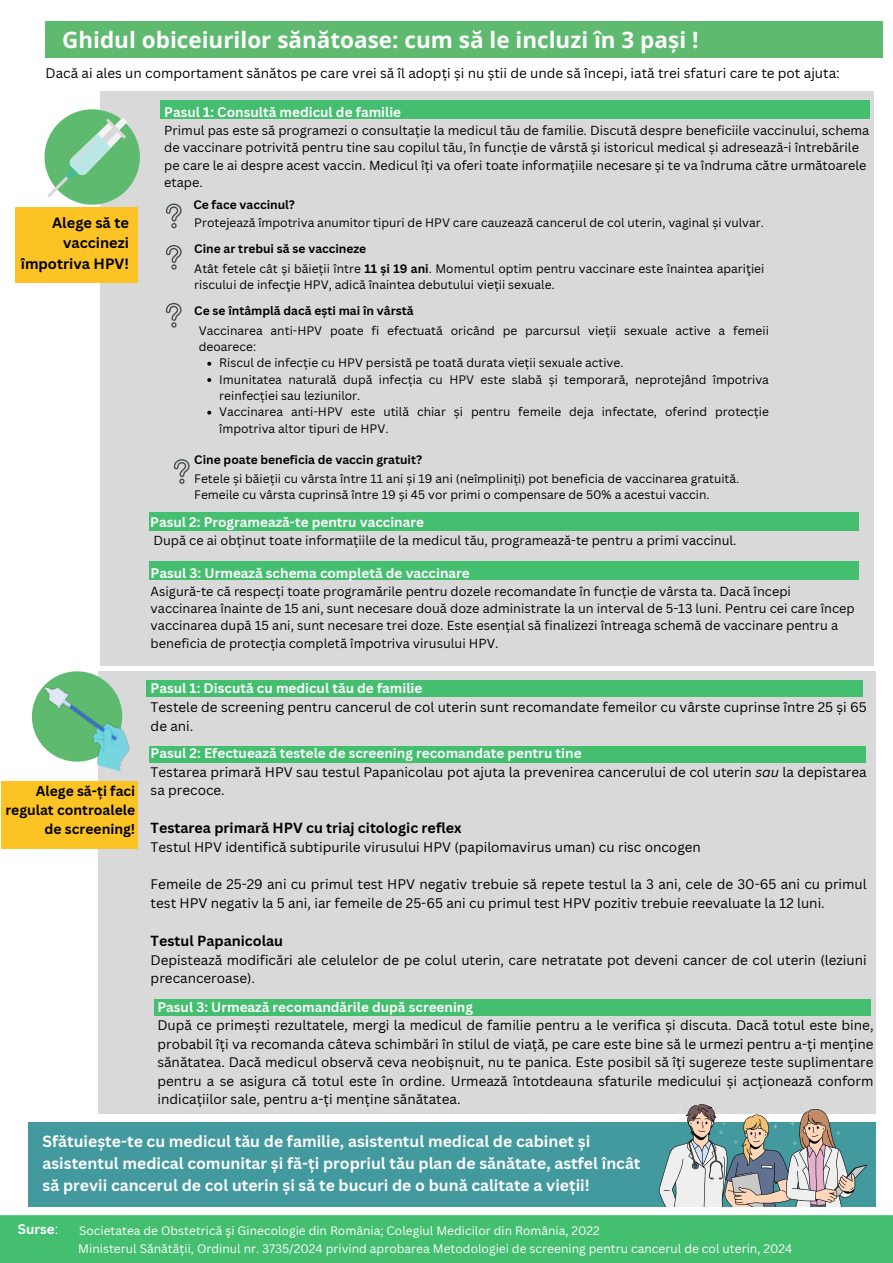
<style>
.page{position:relative;width:893px;height:1263px;background:#fff}
.page>*{position:absolute;margin:0;border:0;box-sizing:border-box;transform-origin:0 0}
.t1{font:700 22.5px "Open Sans";color:#fff}
.t2{font:700 15.75px/21.9px "Canva Sans";color:#fff}
.t3{font:700 14.55px/20.2px "Canva Sans";color:#000;text-align:right}
.t4{font:700 14.25px "Canva Sans";color:#000}
.t5{font:700 13.88px/19.1px "Canva Sans";color:#000;text-align:right}
.t6{font:13.5px/18.6px "Canva Sans";color:#000}
.t7{font:700 13.5px "Canva Sans";color:#fff}
.t8{font:700 13.5px "Canva Sans";color:#fefefe}
.t9{font:12.75px/17.4px "Canva Sans";color:#000}
.t10{font:12px/16.4px "Canva Sans";color:#000}
.t11{font:12px/18.4px "Canva Sans";color:#fff}
.t12{font:700 12px "Canva Sans";color:#000}
.s1{font-weight:700}
.s2{font-weight:700;color:#fefefe}
.s3{font-style:italic}
.s4{font-weight:400}
</style>
<div class="page">
<div style="left:28px;top:1122px;width:847px;height:84px;background:#42999e"></div>
<div style="left:45px;top:21px;width:838px;height:37px;background:#5dba6f"></div>
<div style="left:98px;top:671px;width:777px;height:442px;background:#d9d9d9"></div>
<svg style="left:659px;top:1104px;width:208px;height:102px"></svg>
<div style="left:100px;top:91px;width:774px;height:574px;background:#d9d9d9"></div>
<div style="left:45px;top:109px;width:95px;height:96px;background:#5dba6f;border-radius:50%"></div>
<div style="left:15px;top:207px;width:123px;height:76px;background:#fcc324"></div>
<svg style="left:47px;top:109px;width:88px;height:88px"></svg>
<div style="left:161px;top:100px;width:709px;height:18px;background:#44bf70"></div>
<div style="left:149px;top:746px;width:716px;height:16px;background:#44bf70"></div>
<div style="left:32px;top:671px;width:90px;height:91px;background:#5dba6f;border-radius:50%"></div>
<div style="left:1px;top:781px;width:137px;height:67px;background:#fcc324"></div>
<img style="left:32px;top:685px;width:115px;height:87px">
<div style="left:147px;top:680px;width:716px;height:17px;background:#44bf70"></div>
<div style="left:154px;top:999px;width:716px;height:16px;background:#44bf70"></div>
<div style="left:149px;top:512px;width:709px;height:19px;background:#44bf70"></div>
<div style="left:149px;top:561px;width:709px;height:19px;background:#44bf70"></div>
<svg style="left:166px;top:204px;width:15px;height:24px"></svg>
<svg style="left:207px;top:362px;width:4px;height:4px"></svg>
<svg style="left:207px;top:378px;width:4px;height:4px"></svg>
<svg style="left:207px;top:411px;width:4px;height:4px"></svg>
<svg style="left:166px;top:245px;width:15px;height:25px"></svg>
<svg style="left:166px;top:303px;width:15px;height:25px"></svg>
<svg style="left:174px;top:459px;width:15px;height:25px"></svg>
<div style="left:0;top:1215px;width:893px;height:48px;background:#44bf70"></div>
<h1 class="t1" style="left:62px;top:24px;width:638px">Ghidul obiceiurilor sănătoase: cum să le incluzi în 3 pași !</h1>
<p class="t6" style="left:45px;top:64px;width:796px">Dacă ai ales un comportament sănătos pe care vrei să îl adopți și nu știi de unde să începi, iată trei sfaturi care te pot ajuta:</p>
<p class="t3" style="left:21px;top:213px;width:110px">Alege să te vaccinezi împotriva HPV!</p>
<p class="t5" style="left:5px;top:781px;width:131px">Alege să-ți faci regulat controalele de screening!</p>
<p class="t7" style="left:164px;top:104px;width:238px">Pasul 1: Consultă medicul de familie</p>
<p class="t9" style="left:164px;top:122px;width:706px">Primul pas este să programezi o consultație la medicul tău de familie. Discută despre beneficiile vaccinului, schema de vaccinare potrivită pentru tine sau copilul tău, în funcție de vârstă și istoricul medical și adresează-i întrebările pe care le ai despre acest vaccin. Medicul îți va oferi toate informațiile necesare și te va îndruma către următoarele etape.</p>
<p class="t12" style="left:193px;top:198px;width:103px">Ce face vaccinul?</p>
<p class="t12" style="left:194px;top:241px;width:173px">Cine ar trebui să se vaccineze</p>
<p class="t10" style="left:194px;top:214px;width:571px">Protejează împotriva anumitor tipuri de HPV care cauzează cancerul de col uterin, vaginal și vulvar.</p>
<p class="t10" style="left:194px;top:260px;width:571px">Atât fetele cât și băieții între <span class="s1">11 și 19 ani</span>. Momentul optim pentru vaccinare este înaintea apariţiei riscului de infecţie HPV, adică înaintea debutului vieții sexuale.</p>
<p class="t12" style="left:194px;top:303px;width:221px">Ce se întâmplă dacă ești mai în vârstă</p>
<p class="t10" style="left:199px;top:322px;width:571px">Vaccinarea anti-HPV poate fi efectuată oricând pe parcursul vieții sexuale active a femeii</p>
<p class="t10" style="left:199px;top:339px;width:59px">deoarece:</p>
<p class="t10" style="left:219px;top:355px;width:406px">Riscul de infecție cu HPV persistă pe toată durata vieții sexuale active.</p>
<p class="t10" style="left:219px;top:371px;width:551px">Imunitatea naturală după infecția cu HPV este slabă și temporară, neprotejând împotriva</p>
<p class="t10" style="left:219px;top:387px;width:143px">reinfecției sau leziunilor.</p>
<p class="t10" style="left:219px;top:404px;width:551px">Vaccinarea anti-HPV este utilă chiar și pentru femeile deja infectate, oferind protecție</p>
<p class="t10" style="left:219px;top:420px;width:171px">împotriva altor tipuri de HPV.</p>
<p class="t10" style="left:194px;top:470px;width:546px">Fetele și băieții cu vârsta între 11 ani și 19 ani (neîmpliniți) pot beneficia de vaccinarea gratuită.<br>Femeile cu vârsta cuprinsă între 19 și 45 vor primi o compensare de 50% a acestui vaccin.</p>
<p class="t12" style="left:194px;top:452px;width:229px">Cine poate beneficia de vaccin gratuit?</p>
<p class="t7" style="left:150px;top:514px;width:275px">Pasul 2: Programează-te pentru vaccinare</p>
<p class="t9" style="left:153px;top:532px;width:585px">După ce ai obținut toate informațiile de la medicul tău, programează-te pentru a primi vaccinul.</p>
<p class="t7" style="left:151px;top:565px;width:321px">Pasul 3: Urmează schema completă de vaccinare</p>
<p class="t9" style="left:151px;top:582px;width:705px">Asigură-te că respecți toate programările pentru dozele recomandate în funcție de vârsta ta. Dacă începi vaccinarea înainte de 15 ani, sunt necesare două doze administrate la un interval de 5-13 luni. Pentru cei care încep vaccinarea după 15 ani, sunt necesare trei doze. Este esențial să finalizezi întreaga schemă de vaccinare pentru a beneficia de protecția completă împotriva virusului HPV.</p>
<p class="t8" style="left:151px;top:680px;width:273px">Pasul 1: Discută cu medicul tău de familie</p>
<p class="t6" style="left:151px;top:698px;width:717px">Testele de screening pentru cancerul de col uterin sunt recomandate femeilor cu vârste cuprinse între 25 și 65 de ani.</p>
<p class="t6" style="left:151px;top:744px;width:717px"><span class="s2">Pasul 2: Efectuează testele de screening recomandate pentru tine<br></span>Testarea primară HPV sau testul Papanicolau pot ajuta la prevenirea cancerului de col uterin <span class="s3">sau</span> la depistarea sa precoce.</p>
<p class="t4" style="left:151px;top:819px;width:312px">Testarea primară HPV cu triaj citologic reflex</p>
<p class="t6" style="left:151px;top:838px;width:552px">Testul HPV identifică subtipurile virusului HPV (papilomavirus uman) cu risc oncogen</p>
<p class="t6" style="left:151px;top:875px;width:717px">Femeile de 25-29 ani cu primul test HPV negativ trebuie să repete testul la 3 ani, cele de 30-65 ani cu primul test HPV negativ la 5 ani, iar femeile de 25-65 ani cu primul test HPV pozitiv trebuie reevaluate la 12 luni.</p>
<p class="t4" style="left:151px;top:932px;width:134px">Testul Papanicolau</p>
<p class="t6" style="left:151px;top:951px;width:717px">Depistează modificări ale celulelor de pe colul uterin, care netratate pot deveni cancer de col uterin (leziuni precanceroase).</p>
<p class="t8" style="left:157px;top:998px;width:317px">Pasul 3: Urmează recomandările după screening</p>
<p class="t6" style="left:157px;top:1016px;width:717px;text-align:justify">După ce primești rezultatele, mergi la medicul de familie pentru a le verifica și discuta. Dacă totul este bine, probabil îți va recomanda câteva schimbări în stilul de viață, pe care este bine să le urmezi pentru a-ți menține sănătatea. Dacă medicul observă ceva neobișnuit, nu te panica. Este posibil să îți sugereze teste suplimentare pentru a se asigura că totul este în ordine. Urmează întotdeauna sfaturile medicului și acționează conform indicațiilor sale, pentru a-ți menține sănătatea.</p>
<p class="t2" style="left:43px;top:1130px;width:599px">Sfătuiește-te cu medicul tău de familie, asistentul medical de cabinet și asistentul medical comunitar și fă-ți propriul tău plan de sănătate, astfel încât să previi cancerul de col uterin și să te bucuri de o bună calitate a vieții!</p>
<p class="t7" style="left:18px;top:1221px;width:42px">Surse<span class="s4">:</span></p>
<p class="t11" style="left:78px;top:1221px;width:715px">Societatea de Obstetrică şi Ginecologie din România; Colegiul Medicilor din România, 2022<br>Ministerul Sănătății, Ordinul nr. 3735/2024 privind aprobarea Metodologiei de screening pentru cancerul de col uterin, 2024</p>
</div>
